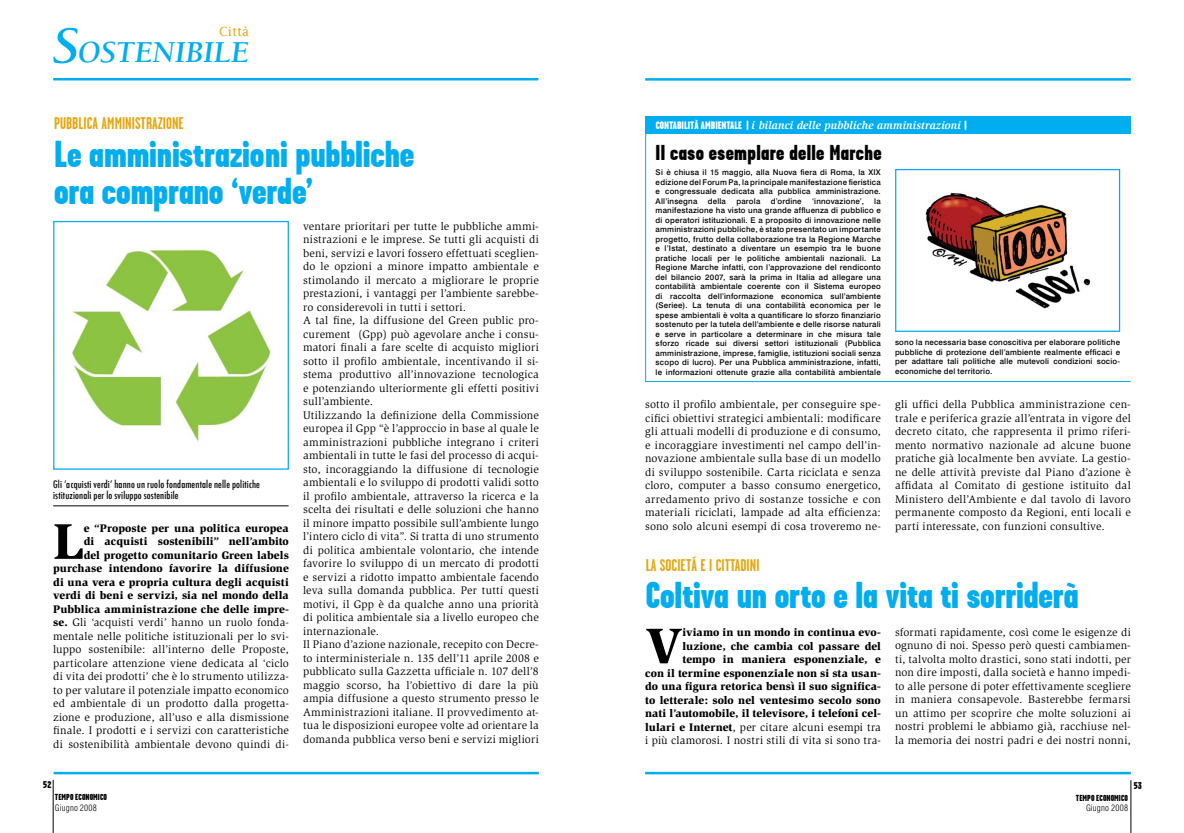
<style>
.page{position:relative;width:1184px;height:833px;background:#fff}
.page>*{position:absolute;margin:0;border:0;box-sizing:border-box;transform-origin:0 0}
.t1{font:900 51.5px "Slimbach";color:#000}
.t2{font:900 37.5px/37.5px "Garage Gothic";letter-spacing:-.005em;color:#00adef}
.t3{font:italic 700 31.25px "Berkeley";color:#00adef}
.t4{font:900 21.62px "Garage Gothic";letter-spacing:.015em;color:#000}
.t5{font:700 17px "Garage Gothic";color:#e5a712}
.t6{font:12.5px "David";color:#e5a712}
.t7{font:11.25px/13.5px "Slimbach";letter-spacing:.015em;color:#000;text-align:justify}
.t8{font:900 11.25px/13.5px "Slimbach";letter-spacing:.005em;color:#000;text-align:right}
.t9{font:italic 700 11.25px "Slimbach";color:#fff}
.t10{font:900 10.75px "Garage Gothic";color:#fff}
.t11{font:500 condensed 10px/10.6px "Futura";letter-spacing:.015em;color:#000}
.t12{font:900 9.88px "Garage Gothic";color:#000}
.t13{font:900 8.75px "Garage Gothic";letter-spacing:.01em;color:#000}
.t14{font:300 condensed 8.75px "Swiss 721 BT";letter-spacing:.02em;color:#000}
.t15{font:500 7.88px/9.5px "Swiss 721 BT";letter-spacing:.025em;color:#000;text-align:justify}
.s1{font-size:52.5px}
.s2{font-weight:900}
.s3{font-family:"Garage Gothic";font-weight:900;font-style:normal;font-size:10.75px}
.s4{font-weight:400}
</style>
<div class="page">
<hr style="left:53px;top:78px;width:485px;height:2px;background:#00adef">
<hr style="left:54px;top:772px;width:485px;height:2px;background:#00adef">
<hr style="left:645px;top:78px;width:485px;height:3px;background:#00adef">
<hr style="left:645px;top:772px;width:485px;height:2px;background:#00adef">
<hr style="left:53px;top:780px;width:1px;height:53px;background:#000">
<hr style="left:1130px;top:780px;width:1px;height:53px;background:#000">
<svg style="left:645px;top:116px;width:486px;height:266px"></svg>
<div style="left:645px;top:116px;width:485px;height:17px;background:#00adef"></div>
<img style="left:897px;top:171px;width:221px;height:159px">
<div style="left:895px;top:169px;width:225px;height:163px;border:1px solid #00adef"></div>
<img style="left:71px;top:249px;width:200px;height:192px">
<div style="left:53px;top:221px;width:236px;height:249px;border:1px solid #00adef"></div>
<hr style="left:53px;top:505px;width:235px;height:1px;background:#000">
<p class="t6" style="left:219px;top:23px;width:32px">Città</p>
<h3 class="t3" style="left:52px;top:36px;width:198px"><span class="s1">S</span>OSTENIBILE</h3>
<h3 class="t5" style="left:54px;top:114px;width:131px">PUBBLICA AMMINISTRAZIONE</h3>
<h2 class="t2" style="left:54px;top:135px;width:362px">Le amministrazioni pubbliche ora comprano ‘verde’</h2>
<p class="t11" style="left:53px;top:479px;width:208px">Gli ‘acquisti verdi’ hanno un ruolo fondamentale nelle politiche istituzionali per lo sviluppo sostenibile</p>
<p class="t7" style="left:53px;top:521px;width:237px;text-align:right"><span class="s2">e “Proposte per una politica europea<br>di acquisti sostenibili” nell’ambito<br>del progetto comunitario Green labels purchase intendono favorire la diffusione di una vera e propria cultura degli acquisti verdi di beni e servizi, sia nel mondo della Pubblica amministrazione che delle impre&shy;se.</span> Gli ‘acquisti verdi’ hanno un ruolo fonda&shy;mentale nelle politiche istituzionali per lo svi&shy;luppo sostenibile: all’interno delle Proposte, particolare attenzione viene dedicata al ‘ciclo di vita dei prodotti’ che è lo strumento utilizza&shy;to per valutare il potenziale impatto economico ed ambientale di un prodotto dalla progetta&shy;zione e produzione, all’uso e alla dismissione finale. I prodotti e i servizi con caratteristiche di sostenibilità ambientale devono quindi di-</p>
<h1 class="t1" style="left:53px;top:509px;width:32px">L</h1>
<p class="t12" style="left:43px;top:779px;width:10px">52</p>
<p class="t13" style="left:55px;top:792px;width:54px">TEMPO ECONOMICO</p>
<p class="t14" style="left:55px;top:802px;width:44px">Giugno 2008</p>
<p class="t7" style="left:303px;top:219px;width:237px;text-align:left">ventare prioritari per tutte le pubbliche ammi&shy;nistrazioni e le imprese. Se tutti gli acquisti di beni, servizi e lavori fossero effettuati sceglien&shy;do le opzioni a minore impatto ambientale e stimolando il mercato a migliorare le proprie prestazioni, i vantaggi per l’ambiente sarebbe&shy;ro considerevoli in tutti i settori.<br>A tal fine, la diffusione del Green public pro&shy;curement (Gpp) può agevolare anche i consu&shy;matori finali a fare scelte di acquisto migliori sotto il profilo ambientale, incentivando il si&shy;stema produttivo all’innovazione tecnologica e potenziando ulteriormente gli effetti positivi sull’ambiente.<br>Utilizzando la definizione della Commissione europea il Gpp “è l’approccio in base al quale le amministrazioni pubbliche integrano i criteri ambientali in tutte le fasi del processo di acqui&shy;sto, incoraggiando la diffusione di tecnologie ambientali e lo sviluppo di prodotti validi sotto il profilo ambientale, attraverso la ricerca e la scelta dei risultati e delle soluzioni che hanno il minore impatto possibile sull’ambiente lungo l’intero ciclo di vita”. Si tratta di uno strumento di politica ambientale volontario, che intende favorire lo sviluppo di un mercato di prodotti e servizi a ridotto impatto ambientale facendo leva sulla domanda pubblica. Per tutti questi motivi, il Gpp è da qualche anno una priorità di politica ambientale sia a livello europeo che internazionale.<br>Il Piano d’azione nazionale, recepito con Decre&shy;to interministeriale n. 135 dell’11 aprile 2008 e pubblicato sulla Gazzetta ufficiale n. 107 dell’8 maggio scorso, ha l’obiettivo di dare la più ampia diffusione a questo strumento presso le Amministrazioni italiane. Il provvedimento at&shy;tua le disposizioni europee volte ad orientare la domanda pubblica verso beni e servizi migliori</p>
<p class="t10" style="left:655px;top:119px;width:65px">Contabilità ambientale</p>
<p class="t9" style="left:746px;top:119px;width:222px"><span class="s3">|</span> i bilanci delle pubbliche amministrazioni <span class="s3">|</span></p>
<p class="t15" style="left:655px;top:168px;width:227px">Si è chiusa il 15 maggio, alla Nuova fiera di Roma, la XIX edizione del Forum Pa, la principale manifestazione fieristica e congressuale dedicata alla pubblica amministrazione.<br>All’insegna</p>
<h3 class="t4" style="left:655px;top:140px;width:227px">Il caso esemplare delle Marche</h3>
<p class="t15" style="left:707px;top:196px;width:20px">della</p>
<p class="t15" style="left:736px;top:196px;width:25px">parola</p>
<p class="t15" style="left:770px;top:196px;width:32px">d’ordine</p>
<p class="t15" style="left:812px;top:196px;width:53px">‘innovazione’,</p>
<p class="t15" style="left:655px;top:196px;width:227px;text-indent:219px">la manifestazione ha visto una grande affluenza di pubblico e di operatori istituzionali. E a proposito di innovazione nelle amministrazioni pubbliche, è stato presentato un importante progetto, frutto della collaborazione tra la Regione Marche e l’Istat, destinato a diventare un esempio tra le buone pratiche locali per le politiche ambientali nazionali. La Regione Marche infatti, con l’approvazione del rendiconto del bilancio 2007, sarà la prima in Italia ad allegare una contabilità ambientale coerente con il Sistema europeo di raccolta dell’informazione economica sull’ambiente (Seriee). La tenuta di una contabilità economica per le spese ambientali è volta a quantificare lo sforzo finanziario sostenuto per la tutela dell’ambiente e delle risorse naturali e serve in particolare a determinare in che misura tale sforzo ricade sui diversi settori istituzionali (Pubblica amministrazione, imprese, famiglie, istituzioni sociali senza scopo di lucro). Per una Pubblica amministrazione, infatti, le informazioni ottenute grazie alla contabilità ambientale</p>
<p class="t15" style="left:895px;top:338px;width:227px">sono la necessaria base conoscitiva per elaborare politiche pubbliche di protezione dell’ambiente realmente efficaci e per adattare tali politiche alle mutevoli condizioni socio&shy;economiche del territorio.</p>
<p class="t7" style="left:645px;top:398px;width:237px">sotto il profilo ambientale, per conseguire spe&shy;cifici obiettivi strategici ambientali: modificare gli attuali modelli di produzione e di consumo, e incoraggiare investimenti nel campo dell’in&shy;novazione ambientale sulla base di un modello di sviluppo sostenibile. Carta riciclata e senza cloro, computer a basso consumo energetico, arredamento privo di sostanze tossiche e con materiali riciclati, lampade ad alta efficienza: sono solo alcuni esempi di cosa troveremo ne-</p>
<p class="t7" style="left:895px;top:398px;width:237px">gli uffici della Pubblica amministrazione cen&shy;trale e periferica grazie all’entrata in vigore del decreto citato, che rappresenta il primo riferi&shy;mento normativo nazionale ad alcune buone pratiche già localmente ben avviate. La gestio&shy;ne delle attività previste dal Piano d’azione è affidata al Comitato di gestione istituito dal Ministero dell’Ambiente e dal tavolo di lavoro permanente composto da Regioni, enti locali e parti interessate, con funzioni consultive.</p>
<h3 class="t5" style="left:645px;top:556px;width:115px">LA SOCIETÁ E I CITTADINI</h3>
<h2 class="t2" style="left:645px;top:576px;width:434px">Coltiva un orto e la vita ti sorriderà</h2>
<h1 class="t1" style="left:645px;top:614px;width:39px">V</h1>
<p class="t8" style="left:645px;top:625px;width:237px">iviamo in un mondo in continua evo&shy;luzione, che cambia col passare del<br>tempo in maniera esponenziale, e<br>con il termine esponenziale non si sta usan&shy;do una figura retorica bensì il suo significa&shy;to letterale: solo nel ventesimo secolo sono nati l’automobile, il televisore, i telefoni cel&shy;lulari e Internet<span class="s4">, per citare alcuni esempi tra i più clamorosi. I nostri stili di vita si sono tra-</span></p>
<p class="t7" style="left:895px;top:625px;width:237px">sformati rapidamente, così come le esigenze di ognuno di noi. Spesso però questi cambiamen&shy;ti, talvolta molto drastici, sono stati indotti, per non dire imposti, dalla società e hanno impedi&shy;to alle persone di poter effettivamente scegliere in maniera consapevole. Basterebbe fermarsi un attimo per scoprire che molte soluzioni ai nostri problemi le abbiamo già, racchiuse nel&shy;la memoria dei nostri padri e dei nostri nonni,</p>
<p class="t12" style="left:1133px;top:780px;width:10px">53</p>
<p class="t13" style="left:1075px;top:793px;width:54px">TEMPO ECONOMICO</p>
<p class="t14" style="left:1086px;top:802px;width:44px">Giugno 2008</p>
</div>
